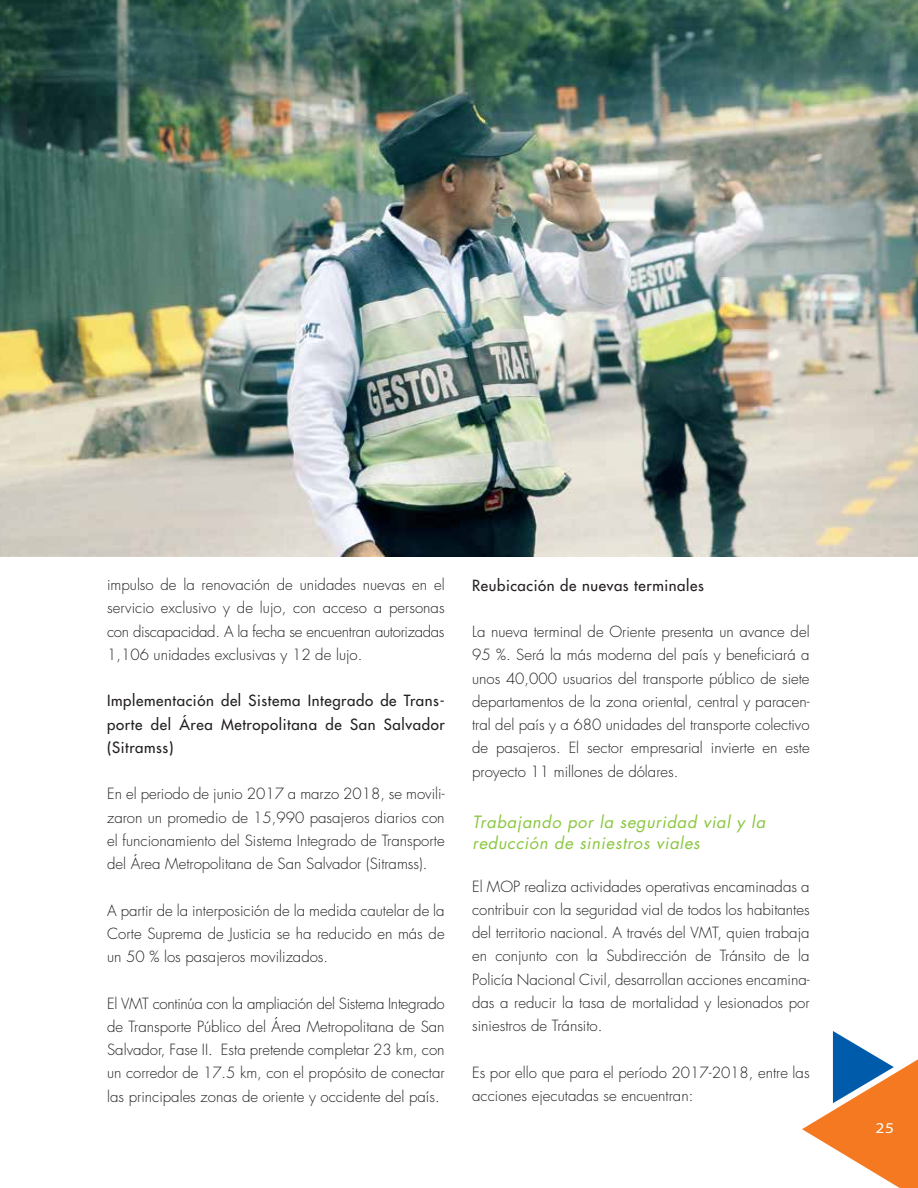
<style>
.page{position:relative;width:918px;height:1188px;background:#fff}
.page>*{position:absolute;margin:0;border:0;box-sizing:border-box;transform-origin:0 0}
.t1{font:italic 16.5px/21px "Futura";letter-spacing:.04em;color:#8ac63f}
.t2{font:300 15px/23.2px "Futura";color:#231f20;text-align:justify}
.t3{font:15px/23.2px "Futura";letter-spacing:.04em;color:#231f20;text-align:justify}
.t4{font:15px "Myriad Pro";color:#fff;scale:1.17 1}
</style>
<div class="page">
<img style="left:0;top:0;width:918px;height:556px">
<svg style="left:802px;top:1031px;width:116px;height:157px"></svg>
<p class="t2" style="left:107px;top:573px;width:339px">impulso de la renovación de unidades nuevas en el servicio exclusivo y de lujo, con acceso a personas con discapacidad. A la fecha se encuentran autorizadas 1,106 unidades exclusivas y 12 de lujo.</p>
<p class="t3" style="left:107px;top:689px;width:339px">Implementación del Sistema Integrado de Trans&shy;porte del Área Metropolitana de San Salvador (Sitramss)</p>
<p class="t2" style="left:107px;top:782px;width:339px">En el periodo de junio 2017 a marzo 2018, se movili&shy;zaron un promedio de 15,990 pasajeros diarios con el funcionamiento del Sistema Integrado de Transporte del Área Metropolitana de San Salvador (Sitramss).</p>
<p class="t2" style="left:107px;top:899px;width:339px">A partir de la interposición de la medida cautelar de la Corte Suprema de Justicia se ha reducido en más de un 50 % los pasajeros movilizados.</p>
<p class="t2" style="left:107px;top:992px;width:339px">El VMT continúa con la ampliación del Sistema Integrado de Transporte Público del Área Metropolitana de San Salvador, Fase II. Esta pretende completar 23 km, con un corredor de 17.5 km, con el propósito de conectar las principales zonas de oriente y occidente del país.</p>
<p class="t3" style="left:472px;top:573px;width:233px">Reubicación de nuevas terminales</p>
<p class="t2" style="left:472px;top:620px;width:339px">La nueva terminal de Oriente presenta un avance del 95 %. Será la más moderna del país y beneficiará a unos 40,000 usuarios del transporte público de siete departamentos de la zona oriental, central y paracen&shy;tral del país y a 680 unidades del transporte colectivo de pasajeros. El sector empresarial invierte en este proyecto 11 millones de dólares.</p>
<p class="t1" style="left:472px;top:811px;width:294px">Trabajando por la seguridad vial y la reducción de siniestros viales</p>
<p class="t2" style="left:472px;top:875px;width:339px">El MOP realiza actividades operativas encaminadas a contribuir con la seguridad vial de todos los habitantes del territorio nacional. A través del VMT, quien trabaja en conjunto con la Subdirección de Tránsito de la Policía Nacional Civil, desarrollan acciones encamina&shy;das a reducir la tasa de mortalidad y lesionados por siniestros de Tránsito.</p>
<p class="t2" style="left:472px;top:1061px;width:339px">Es por ello que para el período 2017-2018, entre las acciones ejecutadas se encuentran:</p>
<p class="t4" style="left:876px;top:1118px;width:17px">25</p>
</div>
